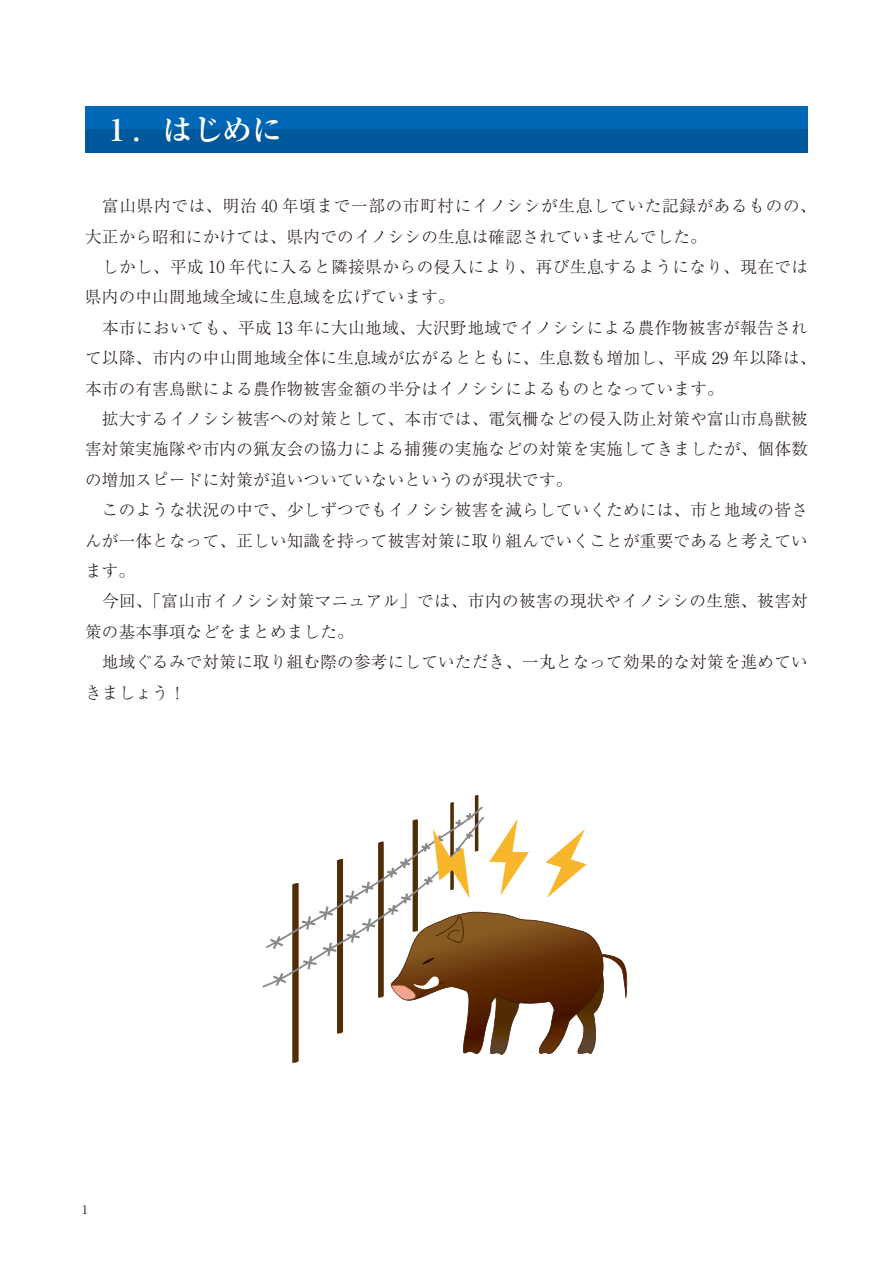
<style>
.page{position:relative;width:893px;height:1263px;background:#fff}
.page>*{position:absolute;margin:0;border:0;box-sizing:border-box;transform-origin:0 0}
.t1{font:700 30px "Ryumin Pro";color:#fff}
.t2{font:300 16.5px/30.5px "Ryumin Pro";letter-spacing:.02em;color:#221815}
.t3{font:11.7px "Ryumin Pro";color:#221815}
</style>
<div class="page">
<div style="left:85px;top:106px;width:723px;height:47px;background:#0068b7"></div>
<div style="left:85px;top:130px;width:723px;height:23px;background:#00589c"></div>
<svg style="left:262px;top:795px;width:366px;height:268px"></svg>
<h1 class="t1" style="left:102px;top:106px;width:181px">１．はじめに</h1>
<p class="t2" style="left:85px;top:189px;width:733px">　富山県内では、明治 40 年頃まで一部の市町村にイノシシが生息していた記録があるものの、大正から昭和にかけては、県内でのイノシシの生息は確認されていませんでした。<br>　しかし、平成 10 年代に入ると隣接県からの侵入により、再び生息するようになり、現在では県内の中山間地域全域に生息域を広げています。<br>　本市においても、平成 13 年に大山地域、大沢野地域でイノシシによる農作物被害が報告されて以降、市内の中山間地域全体に生息域が広がるとともに、生息数も増加し、平成 29 年以降は、本市の有害鳥獣による農作物被害金額の半分はイノシシによるものとなっています。<br>　拡大するイノシシ被害への対策として、本市では、電気柵などの侵入防止対策や富山市鳥獣被害対策実施隊や市内の猟友会の協力による捕獲の実施などの対策を実施してきましたが、個体数の増加スピードに対策が追いついていないというのが現状です。<br>　このような状況の中で、少しずつでもイノシシ被害を減らしていくためには、市と地域の皆さんが一体となって、正しい知識を持って被害対策に取り組んでいくことが重要であると考えています。<br>　今回、「富山市イノシシ対策マニュアル」では、市内の被害の現状やイノシシの生態、被害対策の基本事項などをまとめました。<br>　地域ぐるみで対策に取り組む際の参考にしていただき、一丸となって効果的な対策を進めていきましょう！</p>
<p class="t3" style="left:82px;top:1201px;width:7px">1</p>
</div>
